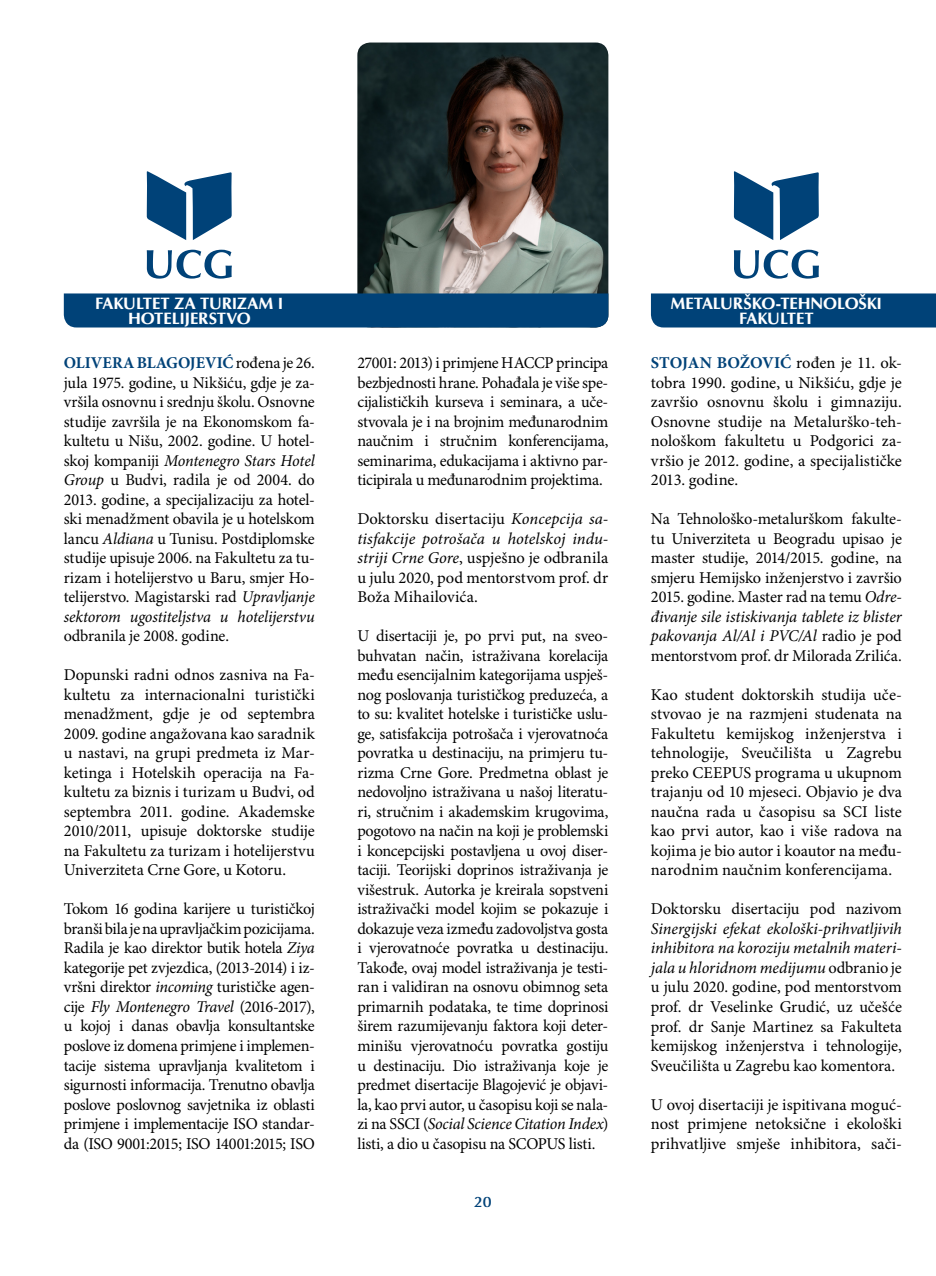
<style>
.page{position:relative;width:936px;height:1276px;background:#fff}
.page>*{position:absolute;margin:0;border:0;box-sizing:border-box;transform-origin:0 0}
.t1{font:16.5px/19.5px "Minion Pro";letter-spacing:-.005em;color:#000;text-align:justify}
.t2{font:16.5px/15px "YU Optima B";letter-spacing:-.01em;color:#fff;text-align:center}
.t3{font:700 15px "Optima";color:#004278}
.s1{font-weight:700;color:#004278}
.s2{font-style:italic}
</style>
<div class="page">
<img style="left:357px;top:43px;width:251px;height:250px">
<div style="left:64px;top:293px;width:544px;height:34px;background:#004278"></div>
<div style="left:651px;top:293px;width:284px;height:34px;background:#004278"></div>
<svg style="left:733px;top:250px;width:86px;height:29px"></svg>
<svg style="left:733px;top:171px;width:85px;height:69px"></svg>
<svg style="left:147px;top:250px;width:85px;height:29px"></svg>
<svg style="left:147px;top:171px;width:85px;height:69px"></svg>
<p class="t2" style="left:95px;top:296px;width:190px">FAKULTET ZA TURIZAM I<br>HOTELIJERSTVO</p>
<p class="t1" style="left:64px;top:354px;width:252px"><span class="s1">OLIVERA BLAGOJEVIĆ</span>rođena je 26. jula 1975. godine, u Nikšiću, gdje je za&shy;vršila osnovnu i srednju školu. Osnovne studije završila je na Ekonomskom fa&shy;kultetu u Nišu, 2002. godine. U hotel&shy;skoj kompaniji <span class="s2">Montenegro Stars Hotel Group</span> u Budvi, radila je od 2004. do 2013. godine, a specijalizaciju za hotel&shy;ski menadžment obavila je u hotelskom lancu <span class="s2">Aldiana</span> u Tunisu. Postdiplomske studije upisuje 2006. na Fakultetu za tu&shy;rizam i hotelijerstvo u Baru, smjer Ho&shy;telijerstvo. Magistarski rad <span class="s2">Upravljanje sektorom ugostiteljstva u hotelijerstvu</span></p>
<p class="t1" style="left:64px;top:627px;width:167px">odbranila je 2008. godine.</p>
<p class="t1" style="left:64px;top:666px;width:252px">Dopunski radni odnos zasniva na Fa&shy;kultetu za internacionalni turistički menadžment, gdje je od septembra 2009. godine angažovana kao saradnik u nastavi, na grupi predmeta iz Mar&shy;ketinga i Hotelskih operacija na Fa&shy;kultetu za biznis i turizam u Budvi, od septembra 2011. godine. Akademske 2010/2011, upisuje doktorske studije na Fakultetu za turizam i hotelijerstvu Univerziteta Crne Gore, u Kotoru.</p>
<p class="t1" style="left:64px;top:900px;width:252px">Tokom 16 godina karijere u turističkoj branši bila je na upravljačkim pozicijama.<br>Radila je kao direktor butik hotela <span class="s2">Ziya </span>kategorije pet zvjezdica, (2013-2014) i iz&shy;vršni direktor <span class="s2">incoming</span> turističke agen&shy;cije <span class="s2">Fly Montenegro Travel</span> (2016-2017), u kojoj i danas obavlja konsultantske poslove iz domena primjene i implemen&shy;tacije sistema upravljanja kvalitetom i sigurnosti informacija. Trenutno obavlja poslove poslovnog savjetnika iz oblasti primjene i implementacije ISO standar&shy;da (ISO 9001:2015; ISO 14001:2015; ISO</p>
<p class="t1" style="left:357px;top:354px;width:252px">27001: 2013) i primjene HACCP principa bezbjednosti hrane. Pohađala je više spe&shy;cijalističkih kurseva i seminara, a uče&shy;stvovala je i na brojnim međunarodnim naučnim i stručnim konferencijama, seminarima, edukacijama i aktivno par&shy;ticipirala u međunarodnim projektima.</p>
<p class="t1" style="left:357px;top:510px;width:252px">Doktorsku disertaciju <span class="s2">Koncepcija sa&shy;tisfakcije potrošača u hotelskoj indu&shy;striji Crne Gore</span>, uspješno je odbranila u julu 2020, pod mentorstvom prof. dr Boža Mihailovića.</p>
<p class="t1" style="left:357px;top:627px;width:252px">U disertaciji je, po prvi put, na sveo&shy;buhvatan način, istraživana korelacija među esencijalnim kategorijama uspješ&shy;nog poslovanja turističkog preduzeća, a to su: kvalitet hotelske i turističke uslu&shy;ge, satisfakcija potrošača i vjerovatnoća povratka u destinaciju, na primjeru tu&shy;rizma Crne Gore. Predmetna oblast je nedovoljno istraživana u našoj literatu&shy;ri, stručnim i akademskim krugovima, pogotovo na način na koji je problemski i koncepcijski postavljena u ovoj diser&shy;taciji. Teorijski doprinos istraživanja je višestruk. Autorka je kreirala sopstveni istraživački model kojim se pokazuje i dokazuje veza između zadovoljstva gosta i vjerovatnoće povratka u destinaciju.<br>Takođe, ovaj model istraživanja je testi&shy;ran i validiran na osnovu obimnog seta primarnih podataka, te time doprinosi širem razumijevanju faktora koji deter&shy;minišu vjerovatnoću povratka gostiju u destinaciju. Dio istraživanja koje je predmet disertacije Blagojević je objavi&shy;la, kao prvi autor, u časopisu koji se nala&shy;zi na SSCI (<span class="s2">Social Science Citation Index</span>) listi, a dio u časopisu na SCOPUS listi.</p>
<p class="t3" style="left:474px;top:1192px;width:19px">20</p>
<p class="t2" style="left:670px;top:296px;width:213px">METALUR[KO-TEHNOLO[KI<br>FAKULTET</p>
<p class="t1" style="left:651px;top:354px;width:252px"><span class="s1">STOJAN BOŽOVIĆ</span> rođen je 11. ok&shy;tobra 1990. godine, u Nikšiću, gdje je završio osnovnu školu i gimnaziju.<br>Osnovne studije na Metalurško-teh&shy;nološkom fakultetu u Podgorici za&shy;vršio je 2012. godine, a specijalističke 2013. godine.</p>
<p class="t1" style="left:651px;top:510px;width:252px">Na Tehnološko-metalurškom fakulte&shy;tu Univerziteta u Beogradu upisao je master studije, 2014/2015. godine, na smjeru Hemijsko inženjerstvo i završio 2015. godine. Master rad na temu <span class="s2">Odre&shy;đivanje sile istiskivanja tablete iz blister pakovanja Al/Al i PVC/Al</span> radio je pod mentorstvom prof. dr Milorada Zrilića.</p>
<p class="t1" style="left:651px;top:685px;width:252px">Kao student doktorskih studija uče&shy;stvovao je na razmjeni studenata na Fakultetu kemijskog inženjerstva i tehnologije, Sveučilišta u Zagrebu preko CEEPUS programa u ukupnom trajanju od 10 mjeseci. Objavio je dva naučna rada u časopisu sa SCI liste kao prvi autor, kao i više radova na kojima je bio autor i koautor na među&shy;narodnim naučnim konferencijama.</p>
<p class="t1" style="left:651px;top:900px;width:252px">Doktorsku disertaciju pod nazivom</p>
<p class="t1" style="left:651px;top:919px;width:252px"><span class="s2">Sinergijski efekat ekološki-prihvatljivih inhibitora na koroziju metalnih materi&shy;jala u hloridnom medijumu</span> odbranio je u julu 2020. godine, pod mentorstvom prof. dr Veselinke Grudić, uz učešće prof. dr Sanje Martinez sa Fakulteta kemijskog inženjerstva i tehnologije, Sveučilišta u Zagrebu kao komentora.</p>
<p class="t1" style="left:651px;top:1095px;width:252px">U ovoj disertaciji je ispitivana moguć&shy;nost primjene netoksične i ekološki prihvatljive smješe inhibitora, sači-</p>
</div>
